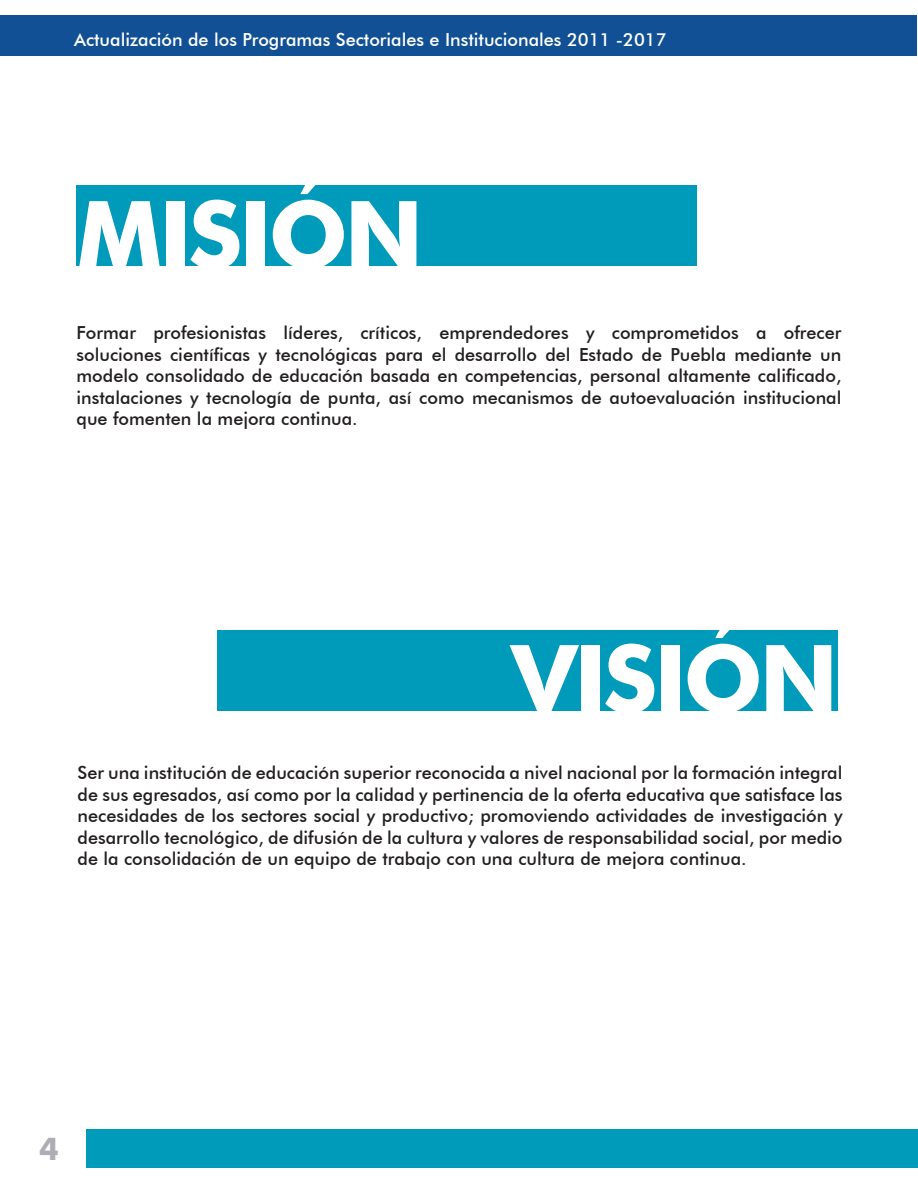
<style>
.page{position:relative;width:918px;height:1188px;background:#fff}
.page>*{position:absolute;margin:0;border:0;box-sizing:border-box;transform-origin:0 0}
.t1{font:700 93px "Futura BT";letter-spacing:-.04em;color:#fff}
.t2{font:700 31.5px "Futura BT";color:#acadb5}
.t3{font:500 18px/21.6px "Futura BT";color:#231f20;text-align:justify}
.t4{font:500 18px "Futura BT";color:#fff}
</style>
<div class="page">
<div style="left:1px;top:16px;width:916px;height:40px;background:#115095"></div>
<div style="left:86px;top:1129px;width:831px;height:39px;background:#009aba"></div>
<hr style="left:917px;top:1129px;width:1px;height:39px;background:#009aba">
<div style="left:218px;top:630px;width:620px;height:81px;background:#009aba"></div>
<div style="left:76px;top:185px;width:620px;height:81px;background:#009aba"></div>
<p class="t4" style="left:74px;top:29px;width:594px">Actualización de los Programas Sectoriales e Institucionales 2011 -2017</p>
<p class="t1" style="left:77px;top:178px;width:349px">MISIÓN</p>
<p class="t3" style="left:77px;top:322px;width:766px">Formar profesionistas líderes, críticos, emprendedores y comprometidos a ofrecer soluciones científicas y tecnológicas para el desarrollo del Estado de Puebla mediante un modelo consolidado de educación basada en competencias, personal altamente calificado, instalaciones y tecnología de punta, así como mecanismos de autoevaluación institucional que fomenten la mejora continua.</p>
<p class="t1" style="left:511px;top:622px;width:329px">VISIÓN</p>
<p class="t3" style="left:78px;top:762px;width:766px">Ser una institución de educación superior reconocida a nivel nacional por la formación integral de sus egresados, así como por la calidad y pertinencia de la oferta educativa que satisface las necesidades de los sectores social y productivo; promoviendo actividades de investigación y desarrollo tecnológico, de difusión de la cultura y valores de responsabilidad social, por medio de la consolidación de un equipo de trabajo con una cultura de mejora continua.</p>
<h2 class="t2" style="left:39px;top:1130px;width:21px">4</h2>
</div>
